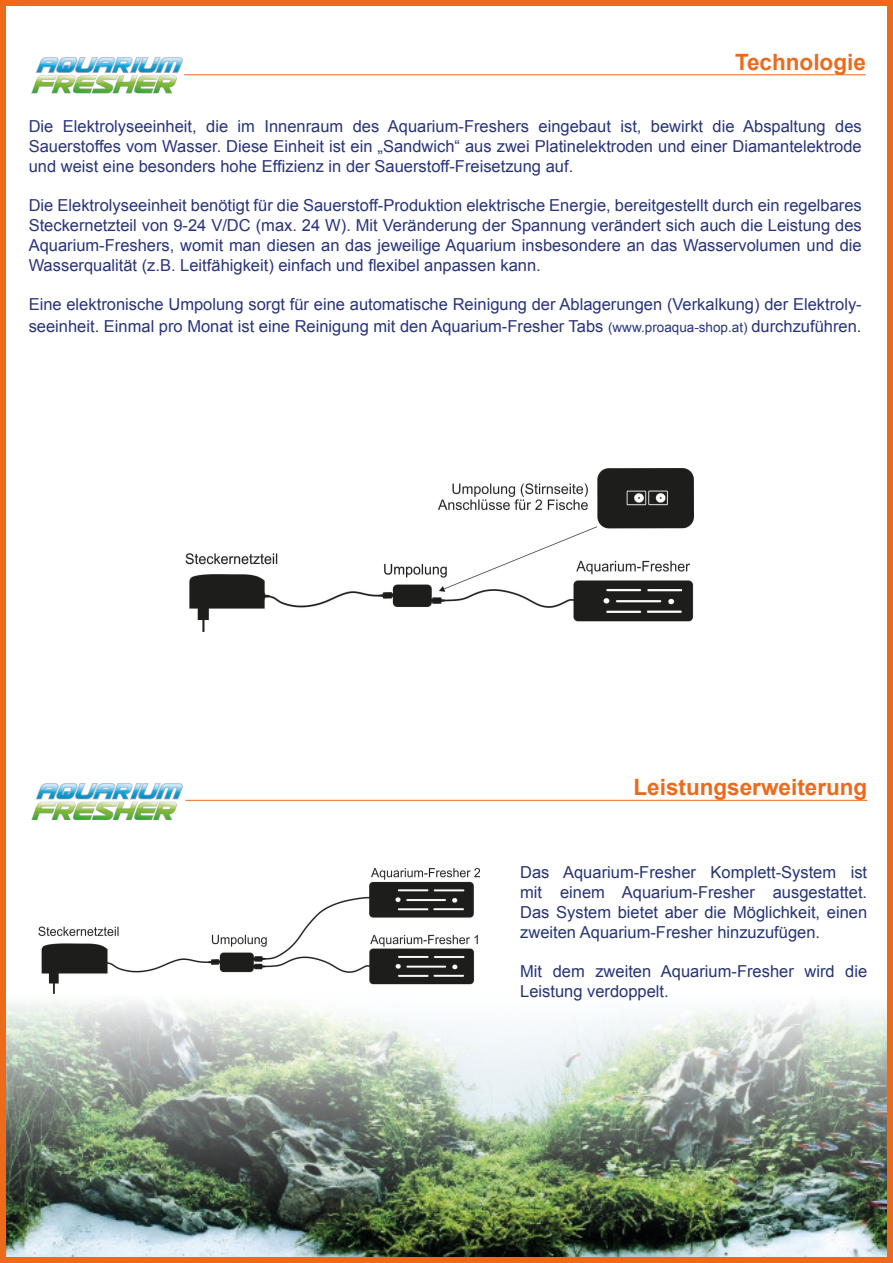
<style>
.page{position:relative;width:893px;height:1263px;background:#fff}
.page>*{position:absolute;margin:0;border:0;box-sizing:border-box;transform-origin:0 0}
.t1{font:700 22.5px "Arial";color:#ed6a1d}
.t2{font:16.5px/19.8px "Arial";color:#29347b;text-align:justify}
.t3{font:16.5px/19.8px "Arial";color:#273476;text-align:justify}
.s1{font-size:13.5px}
</style>
<div class="page">
<img style="left:7px;top:819px;width:879px;height:437px">
<hr style="left:184px;top:74px;width:682px;height:1px;background:#ed6a1d">
<hr style="left:185px;top:800px;width:682px;height:1px;background:#ed6a1d">
<img style="left:31px;top:57px;width:152px;height:36px">
<img style="left:31px;top:783px;width:152px;height:36px">
<img style="left:185px;top:469px;width:508px;height:162px">
<div style="left:0;top:0;width:893px;height:1263px;border:6px solid #ed6a1d"></div>
<img style="left:38px;top:868px;width:442px;height:126px">
<p class="t1" style="left:735px;top:47px;width:132px">Technologie</p>
<p class="t2" style="left:29px;top:117px;width:835px">Die Elektrolyseeinheit, die im Innenraum des Aquarium-Freshers eingebaut ist, bewirkt die Abspaltung des</p>
<p class="t2" style="left:29px;top:136px;width:835px">Sauerstoffes vom Wasser. Diese Einheit ist ein „Sandwich“ aus zwei Platinelektroden und einer Diamantelektrode</p>
<p class="t2" style="left:29px;top:156px;width:546px">und weist eine besonders hohe Effizienz in der Sauerstoff-Freisetzung auf.</p>
<p class="t2" style="left:29px;top:196px;width:835px">Die Elektrolyseeinheit benötigt für die Sauerstoff-Produktion elektrische Energie, bereitgestellt durch ein regelbares Steckernetzteil von 9-24 V/DC (max. 24 W). Mit Veränderung der Spannung verändert sich auch die Leistung des Aquarium-Freshers, womit man diesen an das jeweilige Aquarium insbesondere an das Wasservolumen und die Wasserqualität (z.B. Leitfähigkeit) einfach und flexibel anpassen kann.</p>
<p class="t2" style="left:29px;top:294px;width:835px;line-height:21.6px">Eine elektronische Umpolung sorgt für eine automatische Reinigung der Ablagerungen (Verkalkung) der Elektroly&shy;seeinheit. Einmal pro Monat ist eine Reinigung mit den Aquarium-Fresher Tabs <span class="s1">(www.proaqua-shop.at)</span> durchzuführen.</p>
<p class="t1" style="left:633px;top:772px;width:235px">Leistungserweiterung</p>
<p class="t3" style="left:520px;top:863px;width:348px">Das Aquarium-Fresher Komplett-System ist mit einem Aquarium-Fresher ausgestattet.<br>Das System bietet aber die Möglichkeit, einen</p>
<p class="t3" style="left:520px;top:922px;width:301px">zweiten Aquarium-Fresher hinzuzufügen.</p>
<p class="t3" style="left:520px;top:962px;width:348px">Mit dem zweiten Aquarium-Fresher wird die<br>Leistung verdoppelt.</p>
</div>
